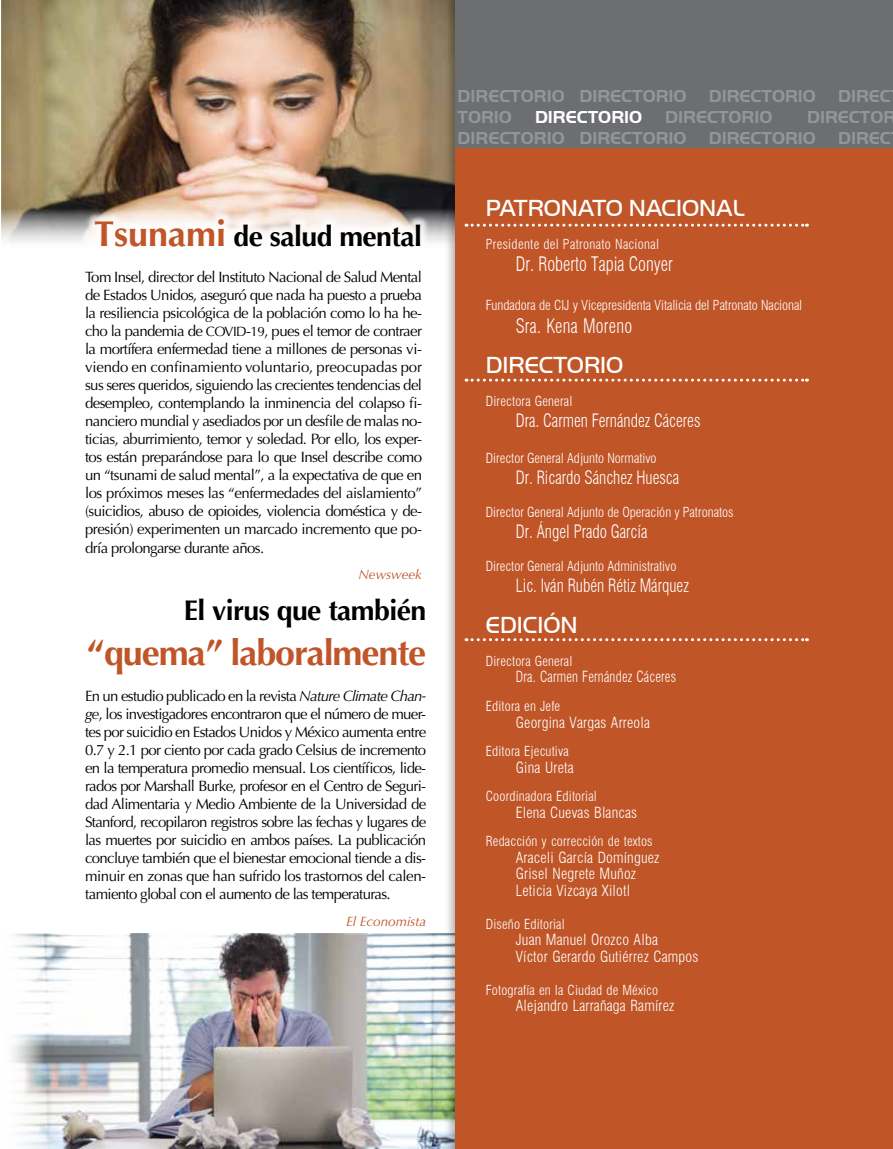
<style>
.page{position:relative;width:893px;height:1149px;background:#fff}
.page>*{position:absolute;margin:0;border:0;box-sizing:border-box;transform-origin:0 0}
.t1{font:700 36px "Optima";letter-spacing:-.03em;color:#c05528}
.t2{font:700 28.5px "Optima";letter-spacing:-.02em;color:#000}
.t3{font:24px "Handel Got D Ligh";color:#fff}
.t4{font:300 condensed 19.5px "Swiss 721 BT";color:#fff;scale:.9 1}
.t5{font:300 condensed 18px "Swiss 721 BT";color:#fff;scale:.9 1}
.t6{font:700 18px/21px "Handel Got D";color:#939598}
.t7{font:700 18px "Handel Got D";color:#fff}
.t8{font:15px/18px "Optima";letter-spacing:-.04em;color:#000;text-align:justify}
.t9{font:300 condensed 15px/16.5px "Swiss 721 BT";letter-spacing:.01em;color:#fff}
.t10{font:300 condensed 15px "Swiss 721 BT";letter-spacing:.01em;color:#fff;scale:.9 1}
.t11{font:300 condensed 13.5px "Swiss 721 BT";letter-spacing:.01em;color:#fff}
.t12{font:italic 13.5px "Optima";color:#c05528}
.s1{font-size:36px;color:#c05528}
.s2{font-size:13.5px}
.s3{font-style:italic}
</style>
<div class="page">
<img style="left:12px;top:933px;width:431px;height:215px">
<img style="left:2px;top:0;width:441px;height:243px">
<div style="left:75px;top:588px;width:361px;height:347px;background:#fff"></div>
<div style="left:76px;top:209px;width:355px;height:379px;background:#fff"></div>
<div style="left:443px;top:0;width:450px;height:1148px;background:#000;opacity:.3"></div>
<div style="left:456px;top:0;width:437px;height:1148px;background:#c05528"></div>
<div style="left:456px;top:0;width:437px;height:148px;background:#6d6e71"></div>
<svg style="left:466px;top:638px;width:341px;height:3px"></svg>
<svg style="left:466px;top:378px;width:341px;height:3px"></svg>
<svg style="left:466px;top:223px;width:341px;height:3px"></svg>
<h2 class="t2" style="left:94px;top:220px;width:329px"><span class="s1">Tsunami</span> de salud mental</h2>
<p class="t8" style="left:85px;top:268px;width:339px">Tom Insel, director del Instituto Nacional de Salud Mental de Estados Unidos, aseguró que nada ha puesto a prueba la resiliencia psicológica de la población como lo ha he&shy;cho la pandemia de <span class="s2">COVID</span>-<span class="s2">19</span>, pues el temor de contraer la mortífera enfermedad tiene a millones de personas vi&shy;viendo en confinamiento voluntario, preocupadas por sus seres queridos, siguiendo las crecientes tendencias del desempleo, contemplando la inminencia del colapso fi&shy;nanciero mundial y asediados por un desfile de malas no&shy;ticias, aburrimiento, temor y soledad. Por ello, los exper&shy;tos están preparándose para lo que Insel describe como un “tsunami de salud mental”, a la expectativa de que en los próximos meses las “enfermedades del aislamiento” (suicidios, abuso de opioides, violencia doméstica y de&shy;presión) experimenten un marcado incremento que po&shy;dría prolongarse durante años.</p>
<p class="t12" style="left:358px;top:566px;width:65px">Newsweek</p>
<h2 class="t2" style="left:184px;top:593px;width:244px">El virus que también</h2>
<h1 class="t1" style="left:87px;top:631px;width:341px">“quema” laboralmente</h1>
<p class="t8" style="left:85px;top:686px;width:343px">En un estudio publicado en la revista <span class="s3">Nature Climate Chan&shy;ge</span>, los investigadores encontraron que el número de muer&shy;tes por suicidio en Estados Unidos y México aumenta entre 0.7 y 2.1 por ciento por cada grado Celsius de incremento en la temperatura promedio mensual. Los científicos, lide&shy;rados por Marshall Burke, profesor en el Centro de Seguri&shy;dad Alimentaria y Medio Ambiente de la Universidad de Stanford, recopilaron registros sobre las fechas y lugares de las muertes por suicidio en ambos países. La publicación concluye también que el bienestar emocional tiende a dis&shy;minuir en zonas que han sufrido los trastornos del calen&shy;tamiento global con el aumento de las temperaturas.</p>
<p class="t12" style="left:346px;top:912px;width:82px">El Economista</p>
<p class="t6" style="left:458px;top:85px;width:435px">DIRECTORIO DIRECTORIO DIRECTORIO DIREC<br>TORIO</p>
<p class="t6" style="left:458px;top:106px;width:440px;text-indent:350px">DIRECTOR<br>DIRECTORIO DIRECTORIO DIRECTORIO DIREC</p>
<p class="t7" style="left:535px;top:106px;width:109px">DIRECTORIO</p>
<p class="t6" style="left:665px;top:106px;width:109px">DIRECTORIO</p>
<h3 class="t3" style="left:486px;top:194px;width:260px">PATRONATO NACIONAL</h3>
<p class="t11" style="left:486px;top:235px;width:175px">Presidente del Patronato Nacional</p>
<h3 class="t4" style="left:516px;top:252px;width:176px">Dr. Roberto Tapia Conyer</h3>
<p class="t11" style="left:486px;top:297px;width:318px">Fundadora de CIJ y Vicepresidenta Vitalicia del Patronato Nacional</p>
<h3 class="t4" style="left:516px;top:314px;width:131px">Sra. Kena Moreno</h3>
<h3 class="t3" style="left:486px;top:351px;width:139px">DIRECTORIO</h3>
<p class="t11" style="left:486px;top:393px;width:88px">Directora General</p>
<p class="t5" style="left:516px;top:410px;width:207px">Dra. Carmen Fernández Cáceres</p>
<p class="t11" style="left:486px;top:450px;width:172px">Director General Adjunto Normativo</p>
<p class="t5" style="left:516px;top:467px;width:183px">Dr. Ricardo Sánchez Huesca</p>
<p class="t11" style="left:486px;top:504px;width:249px">Director General Adjunto de Operación y Patronatos</p>
<p class="t5" style="left:516px;top:521px;width:148px">Dr. Ángel Prado García</p>
<p class="t11" style="left:486px;top:558px;width:192px">Director General Adjunto Administrativo</p>
<p class="t5" style="left:516px;top:575px;width:194px">Lic. Iván Rubén Rétiz Márquez</p>
<h3 class="t3" style="left:486px;top:611px;width:93px">EDICIÓN</h3>
<p class="t11" style="left:486px;top:652px;width:88px">Directora General</p>
<p class="t10" style="left:516px;top:667px;width:180px">Dra. Carmen Fernández Cáceres</p>
<p class="t11" style="left:486px;top:697px;width:76px">Editora en Jefe</p>
<p class="t9" style="left:516px;top:713px;width:136px">Georgina Vargas Arreola</p>
<p class="t11" style="left:486px;top:742px;width:84px">Editora Ejecutiva</p>
<p class="t9" style="left:516px;top:758px;width:59px">Gina Ureta</p>
<p class="t11" style="left:486px;top:787px;width:113px">Coordinadora Editorial</p>
<p class="t9" style="left:516px;top:803px;width:123px">Elena Cuevas Blancas</p>
<p class="t11" style="left:486px;top:832px;width:168px">Redacción y corrección de textos</p>
<p class="t9" style="left:516px;top:848px;width:145px">Araceli García Domínguez<br>Grisel Negrete Muñoz<br>Leticia Vizcaya Xilotl</p>
<p class="t11" style="left:486px;top:915px;width:81px">Diseño Editorial</p>
<p class="t9" style="left:516px;top:931px;width:184px">Juan Manuel Orozco Alba<br>Víctor Gerardo Gutiérrez Campos</p>
<p class="t11" style="left:486px;top:981px;width:174px">Fotografía en la Ciudad de México</p>
<p class="t9" style="left:516px;top:997px;width:160px">Alejandro Larrañaga Ramírez</p>
</div>
